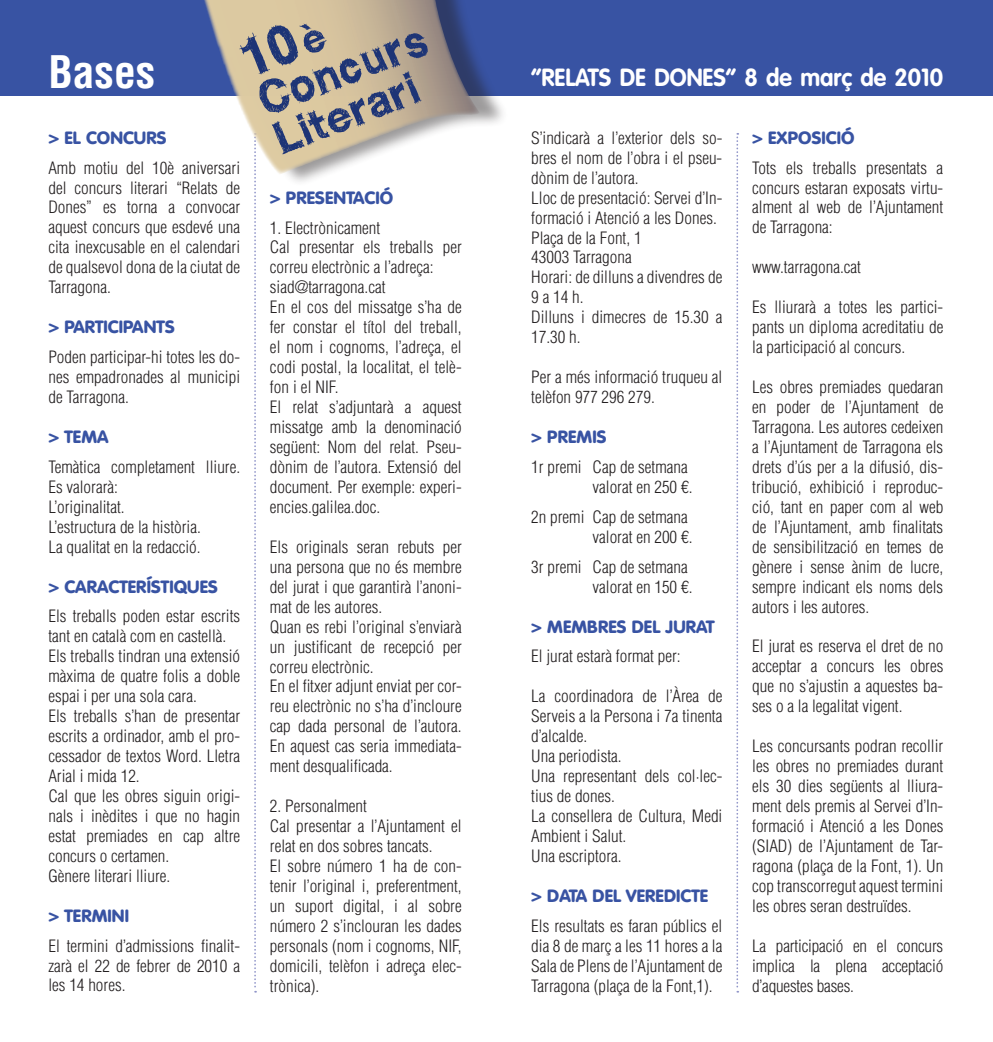
<style>
.page{position:relative;width:993px;height:1042px;background:#fff}
.page>*{position:absolute;margin:0;border:0;box-sizing:border-box;transform-origin:0 0}
.t1{font:44.27px "WCROUGHTRAD Bta";color:#1d3476}
.t2{font:700 condensed 43.75px "Helvetica";color:#fff}
.t3{font:43.05px "WCROUGHTRAD Bta";color:#1d3476}
.t4{font:700 24.5px "VAG Rounded";color:#fff;scale:.95 1}
.t5{font:900 17.5px "VAG Rounded";letter-spacing:.005em;color:#3853a3}
.t6{font:300 condensed 16.62px/19.9px "Helvetica";color:#231f20;text-align:justify}
</style>
<div class="page">
<svg style="left:254px;top:188px;width:2px;height:804px"></svg>
<svg style="left:736px;top:133px;width:2px;height:859px"></svg>
<div style="left:0;top:0;width:992px;height:96px;background:#3853a3"></div>
<div style="left:208px;top:0;width:300px;height:187px;background:#231f20;opacity:.45"></div>
<svg style="left:204px;top:0;width:277px;height:175px"></svg>
<div style="left:235px;top:18px;width:94px;height:60px;background:#dcc9a1"></div>
<h2 class="t2" style="left:48px;top:44px;width:108px">Bases</h2>
<p class="t5" style="left:48px;top:127px;width:119px">&gt; EL CONCURS</p>
<p class="t6" style="left:48px;top:157px;width:193px">Amb motiu del 10è aniversari del concurs literari “Relats de Dones” es torna a convocar aquest concurs que esdevé una cita inexcusable en el calendari de qualsevol dona de la ciutat de Tarragona.</p>
<p class="t5" style="left:48px;top:316px;width:128px">&gt; PARTICIPANTS</p>
<p class="t6" style="left:48px;top:347px;width:193px">Poden participar-hi totes les do&shy;nes empadronades al municipi de Tarragona.</p>
<p class="t5" style="left:48px;top:426px;width:62px">&gt; TEMA</p>
<p class="t6" style="left:48px;top:457px;width:193px;text-align:left">Temàtica completament lliure.<br>Es valorarà:<br>L’originalitat.<br>L’estructura de la història.<br>La qualitat en la redacció.</p>
<p class="t5" style="left:48px;top:576px;width:171px">&gt; CARACTERÍSTIQUES</p>
<p class="t6" style="left:48px;top:606px;width:193px;text-align:left">Els treballs poden estar escrits tant en català com en castellà.<br>Els treballs tindran una extensió màxima de quatre folis a doble espai i per una sola cara.<br>Els treballs s’han de presentar escrits a ordinador, amb el pro&shy;cessador de textos Word. Lletra<br>Arial i mida 12.<br>Cal que les obres siguin origi&shy;nals i inèdites i que no hagin estat premiades en cap altre concurs o certamen.<br>Gènere literari lliure.</p>
<p class="t5" style="left:48px;top:905px;width:82px">&gt; TERMINI</p>
<p class="t6" style="left:48px;top:935px;width:193px">El termini d’admissions finalit&shy;zarà el 22 de febrer de 2010 a les 14 hores.</p>
<h1 class="t1" style="left:249px;top:76px;width:180px;rotate:-21deg">Concurs</h1>
<h3 class="t3" style="left:265px;top:115px;width:154px;rotate:-21deg">Literari</h3>
<p class="t5" style="left:270px;top:187px;width:125px">&gt; PRESENTACIÓ</p>
<p class="t6" style="left:270px;top:217px;width:193px;text-align:left">1. Electrònicament<br>Cal presentar els treballs per correu electrònic a l’adreça: siad@tarragona.cat<br>En el cos del missatge s’ha de fer constar el títol del treball, el nom i cognoms, l’adreça, el codi postal, la localitat, el telè&shy;fon i el NIF.<br>El relat s’adjuntarà a aquest missatge amb la denominació següent: Nom del relat. Pseu&shy;dònim de l’autora. Extensió del document. Per exemple: experi&shy;encies.galilea.doc.</p>
<p class="t6" style="left:270px;top:537px;width:193px;text-align:left">Els originals seran rebuts per una persona que no és membre del jurat i que garantirà l’anoni&shy;mat de les autores.<br>Quan es rebi l’original s’enviarà un justificant de recepció per correu electrònic.<br>En el fitxer adjunt enviat per cor&shy;reu electrònic no s’ha d’incloure cap dada personal de l’autora.<br>En aquest cas seria immediata&shy;ment desqualificada.</p>
<p class="t6" style="left:270px;top:796px;width:193px;text-align:left">2. Personalment<br>Cal presentar a l’Ajuntament el relat en dos sobres tancats.<br>El sobre número 1 ha de con&shy;tenir l’original i, preferentment, un suport digital, i al sobre número 2 s’inclouran les dades personals (nom i cognoms, NIF, domicili, telèfon i adreça elec&shy;trònica).</p>
<h3 class="t4" style="left:531px;top:63px;width:435px">“RELATS DE DONES” 8 de març de 2010</h3>
<p class="t6" style="left:531px;top:128px;width:192px;text-align:left">S’indicarà a l’exterior dels so&shy;bres el nom de l’obra i el pseu&shy;dònim de l’autora.<br>Lloc de presentació: Servei d’In&shy;formació i Atenció a les Dones.<br>Plaça de la Font, 1<br>43003 Tarragona<br>Horari: de dilluns a divendres de<br>9 a 14 h.<br>Dilluns i dimecres de 15.30 a<br>17.30 h.</p>
<p class="t6" style="left:531px;top:367px;width:192px">Per a més informació truqueu al telèfon 977 296 279.</p>
<p class="t5" style="left:531px;top:426px;width:77px">&gt; PREMIS</p>
<p class="t6" style="left:531px;top:457px;width:163px;text-align:right">1r premi Cap de setmana valorat en 250 €.</p>
<p class="t6" style="left:531px;top:507px;width:163px;text-align:right">2n premi Cap de setmana valorat en 200 €.</p>
<p class="t6" style="left:531px;top:556px;width:163px;text-align:right">3r premi Cap de setmana valorat en 150 €.</p>
<p class="t5" style="left:531px;top:616px;width:185px">&gt; MEMBRES DEL JURAT</p>
<p class="t6" style="left:531px;top:646px;width:151px">El jurat estarà format per:</p>
<p class="t6" style="left:531px;top:686px;width:193px;text-align:left">La coordinadora de l’Àrea de<br>Serveis a la Persona i 7a tinenta d’alcalde.<br>Una periodista.<br>Una representant dels col·lec&shy;tius de dones.<br>La consellera de Cultura, Medi<br>Ambient i Salut.<br>Una escriptora.</p>
<p class="t5" style="left:531px;top:885px;width:178px">&gt; DATA DEL VEREDICTE</p>
<p class="t6" style="left:531px;top:915px;width:193px">Els resultats es faran públics el dia 8 de març a les 11 hores a la Sala de Plens de l’Ajuntament de Tarragona (plaça de la Font,1).</p>
<p class="t5" style="left:752px;top:127px;width:104px">&gt; EXPOSICIÓ</p>
<p class="t6" style="left:752px;top:157px;width:193px">Tots els treballs presentats a concurs estaran exposats virtu&shy;alment al web de l’Ajuntament de Tarragona:</p>
<p class="t6" style="left:752px;top:257px;width:110px">www.tarragona.cat</p>
<p class="t6" style="left:752px;top:297px;width:193px">Es lliurarà a totes les partici&shy;pants un diploma acreditatiu de la participació al concurs.</p>
<p class="t6" style="left:752px;top:377px;width:193px">Les obres premiades quedaran en poder de l’Ajuntament de Tarragona. Les autores cedeixen a l’Ajuntament de Tarragona els drets d’ús per a la difusió, dis&shy;tribució, exhibició i reproduc&shy;ció, tant en paper com al web de l’Ajuntament, amb finalitats de sensibilització en temes de gènere i sense ànim de lucre, sempre indicant els noms dels autors i les autores.</p>
<p class="t6" style="left:752px;top:636px;width:193px">El jurat es reserva el dret de no acceptar a concurs les obres que no s’ajustin a aquestes ba&shy;ses o a la legalitat vigent.</p>
<p class="t6" style="left:752px;top:736px;width:192px">Les concursants podran recollir les obres no premiades durant els 30 dies següents al lliura&shy;ment dels premis al Servei d’In&shy;formació i Atenció a les Dones (SIAD) de l’Ajuntament de Tar&shy;ragona (plaça de la Font, 1). Un cop transcorregut aquest termini les obres seran destruïdes.</p>
<p class="t6" style="left:752px;top:935px;width:192px">La participació en el concurs implica la plena acceptació d’aquestes bases.</p>
</div>
